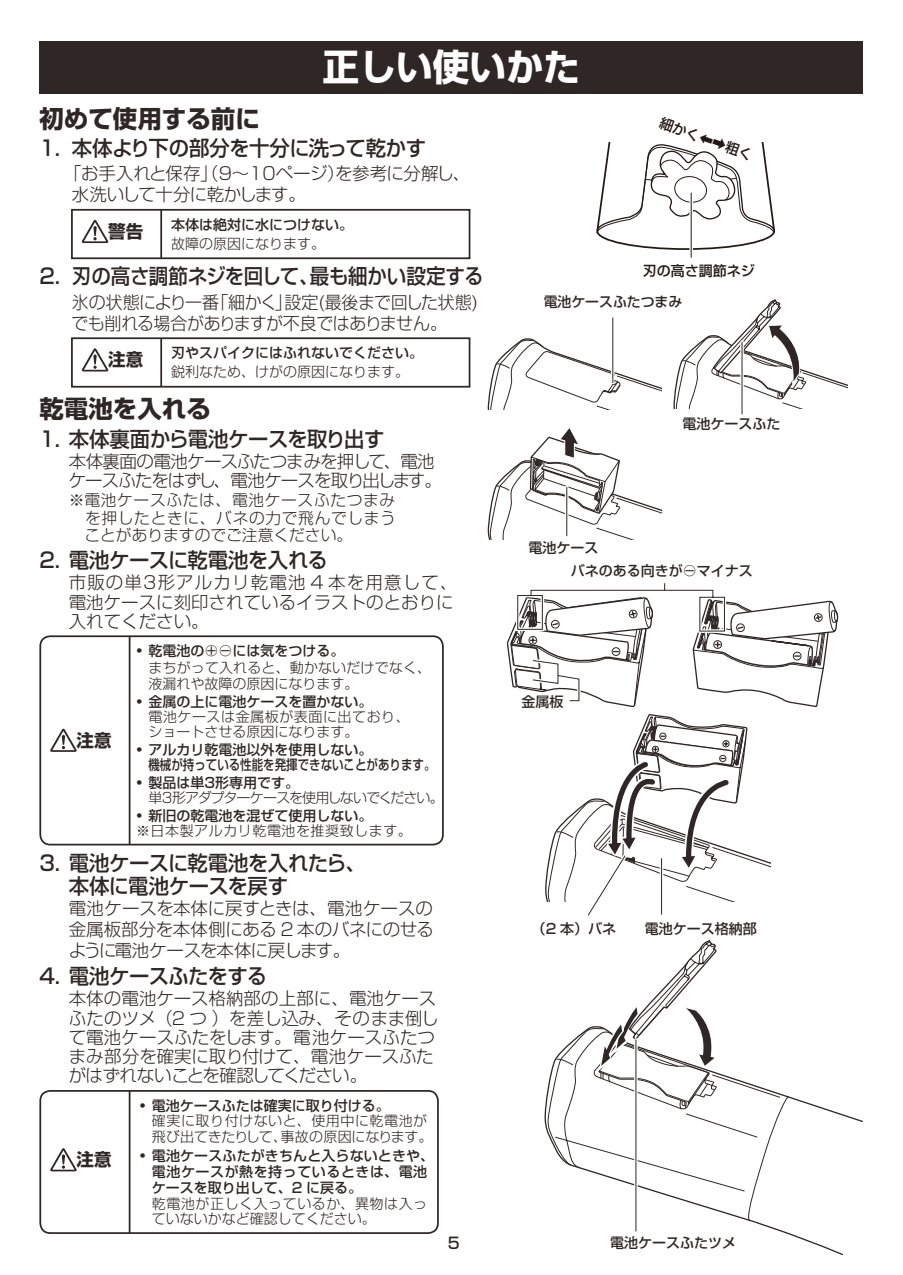
<style>
.page{position:relative;width:903px;height:1275px;background:#fff}
.page>*{position:absolute;margin:0;border:0;box-sizing:border-box;transform-origin:0 0}
.t1{font:700 36.75px "Shin Go Pro";color:#fff}
.t2{font:700 24.5px "Shin Go Pro";color:#2f2725}
.t3{font:500 21px/22.8px "Shin Go Pro";letter-spacing:-.025em;color:#2f2725}
.t4{font:300 17.5px/19.2px "Shin Go Pro";letter-spacing:-.015em;color:#2f2725}
.t5{font:300 17.5px/19.2px "Shin Go Pro";letter-spacing:-.055em;color:#2f2725}
.t6{font:700 17.5px "Shin Go Pro";color:#2f2725}
.t7{font:300 15.75px/17.5px "Shin Go Pro";letter-spacing:.04em;color:#2f2725;text-align:justify}
.t8{font:500 15.75px "Shin Go Pro";color:#2f2725}
.t9{font:500 14px/15.8px "Shin Go Pro";color:#2f2725}
.t10{font:300 14px/15px "Shin Go Pro";letter-spacing:.04em;color:#2f2725}
.t11{font:300 14px/16.6px "Shin Go Pro";color:#2f2725}
.t12{font:300 14px/15.8px "Shin Go Pro";letter-spacing:.025em;color:#2f2725}
.t13{font:300 14px "Shin Go Pro";letter-spacing:-.065em;color:#2f2725}
.t14{font:500 14px "Shin Go Pro";color:#221815}
.s1{font-family:"Koz Go Pr 6 N";font-weight:400}
</style>
<div class="page">
<div style="left:39px;top:41px;width:824px;height:52px;background:#2f2725"></div>
<hr style="left:129px;top:636px;width:1px;height:208px;background:#2f2725">
<svg style="left:50px;top:729px;width:27px;height:23px"></svg>
<div style="left:39px;top:635px;width:405px;height:210px;border:2px solid #2f2725;border-radius:10px"></div>
<hr style="left:160px;top:338px;width:2px;height:48px;background:#2f2725">
<svg style="left:82px;top:348px;width:26px;height:23px"></svg>
<div style="left:71px;top:337px;width:399px;height:51px;border:2px solid #2f2725"></div>
<hr style="left:160px;top:210px;width:2px;height:48px;background:#2f2725">
<svg style="left:82px;top:220px;width:26px;height:23px"></svg>
<div style="left:71px;top:209px;width:399px;height:50px;border:2px solid #2f2725"></div>
<hr style="left:129px;top:1091px;width:1px;height:142px;background:#2f2725">
<svg style="left:50px;top:1148px;width:27px;height:23px"></svg>
<div style="left:39px;top:1090px;width:400px;height:144px;border:2px solid #2f2725;border-radius:10px"></div>
<hr style="left:691px;top:193px;width:1px;height:64px;background:#221815">
<svg style="left:596px;top:142px;width:179px;height:110px"></svg>
<svg style="left:488px;top:338px;width:173px;height:72px"></svg>
<svg style="left:673px;top:299px;width:174px;height:110px"></svg>
<svg style="left:488px;top:428px;width:173px;height:112px"></svg>
<hr style="left:611px;top:318px;width:3px;height:65px;background:#fff">
<hr style="left:612px;top:318px;width:1px;height:65px;background:#2f2725">
<svg style="left:740px;top:342px;width:4px;height:72px"></svg>
<hr style="left:741px;top:342px;width:1px;height:72px;background:#2f2725">
<hr style="left:565px;top:487px;width:3px;height:49px;background:#fff">
<hr style="left:566px;top:487px;width:1px;height:49px;background:#2f2725">
<svg style="left:544px;top:1109px;width:319px;height:146px"></svg>
<svg style="left:547px;top:1109px;width:242px;height:112px"></svg>
<svg style="left:506px;top:583px;width:333px;height:526px"></svg>
<svg style="left:634px;top:1040px;width:4px;height:191px"></svg>
<hr style="left:635px;top:1040px;width:1px;height:191px;background:#2f2725">
<h2 class="t2" style="left:39px;top:100px;width:222px">初めて使用する前に</h2>
<h1 class="t1" style="left:323px;top:38px;width:259px">正しい使いかた</h1>
<p class="t3" style="left:39px;top:134px;width:22px">1.</p>
<p class="t3" style="left:72px;top:134px;width:356px">本体より下の部分を十分に洗って乾かす</p>
<p class="t4" style="left:72px;top:161px;width:400px;line-height:21px;text-indent:-8px">「お手入れと保存」（9～10ページ）を参考に分解し、水洗いして十分に乾かします。</p>
<p class="t6" style="left:108px;top:217px;width:36px">警告</p>
<p class="t9" style="left:171px;top:215px;width:184px">本体は絶対に水につけない。</p>
<p class="t11" style="left:171px;top:234px;width:156px">故障の原因になります。</p>
<p class="t14" style="left:664px;top:112px;width:99px;rotate:20deg">細かく<span class="s1">⇦</span>➡粗く</p>
<p class="t3" style="left:39px;top:262px;width:446px">2. 刃の高さ調節ネジを回して、最も細かい設定する</p>
<p class="t4" style="left:72px;top:290px;width:408px;line-height:21px">氷の状態により一番「細かく」設定(最後まで回した状態)でも削れる場合がありますが不良ではありません。</p>
<p class="t6" style="left:108px;top:346px;width:36px">注意</p>
<p class="t9" style="left:171px;top:343px;width:254px">刃やスパイクにはふれないでください。</p>
<p class="t11" style="left:171px;top:362px;width:240px">鋭利なため、けがの原因になります。</p>
<h2 class="t2" style="left:39px;top:389px;width:173px">乾電池を入れる</h2>
<p class="t3" style="left:39px;top:425px;width:347px">1. 本体裏面から電池ケースを取り出す</p>
<p class="t5" style="left:69px;top:450px;width:375px">本体裏面の電池ケースふたつまみを押して、電池ケースふたをはずし、電池ケースを取り出します。</p>
<p class="t7" style="left:69px;top:490px;width:329px">※電池ケースふたは、電池ケースふたつまみ　を押したときに、バネの力で飛んでしまう　ことがありますのでご注意ください。</p>
<p class="t3" style="left:39px;top:546px;width:290px">2. 電池ケースに乾電池を入れる</p>
<p class="t4" style="left:69px;top:571px;width:390px">市販の単3形アルカリ乾電池 4 本を用意して、電池ケースに刻印されているイラストのとおりに入れてください。</p>
<p class="t6" style="left:77px;top:726px;width:36px">注意</p>
<p class="t9" style="left:136px;top:641px;width:210px">• 乾電池の⊕⊖には気をつける。</p>
<p class="t11" style="left:148px;top:657px;width:284px">まちがって入れると、動かないだけでなく、液漏れや故障の原因になります。</p>
<p class="t9" style="left:136px;top:692px;width:238px">• 金属の上に電池ケースを置かない。</p>
<p class="t10" style="left:148px;top:707px;width:263px">電池ケースは金属板が表面に出ており、ショートさせる原因になります。</p>
<p class="t9" style="left:148px;top:740px;width:288px;text-indent:-12px">• アルカリ乾電池以外を使用しない。<br>機械が持っている性能を発揮できないことがあります。</p>
<p class="t9" style="left:136px;top:773px;width:165px">• 製品は単3形専用です。</p>
<p class="t10" style="left:136px;top:821px;width:277px">※日本製アルカリ乾電池を推奨致します。</p>
<p class="t13" style="left:148px;top:786px;width:297px">単3形アダプターケースを使用しないでください。</p>
<p class="t9" style="left:136px;top:806px;width:238px">• 新旧の乾電池を混ぜて使用しない。</p>
<p class="t3" style="left:69px;top:849px;width:299px;text-indent:-29px">3. 電池ケースに乾電池を入れたら、本体に電池ケースを戻す</p>
<p class="t4" style="left:69px;top:896px;width:367px;line-height:21px;text-align:justify">電池ケースを本体に戻すときは、電池ケースの金属板部分を本体側にある 2 本のバネにのせるように電池ケースを本体に戻します。</p>
<p class="t3" style="left:39px;top:962px;width:229px">4. 電池ケースふたをする</p>
<p class="t4" style="left:69px;top:987px;width:371px">本体の電池ケース格納部の上部に、電池ケースふたのツメ（2 つ）を差し込み、そのまま倒して電池ケースふたをします。電池ケースふたつまみ部分を確実に取り付けて、電池ケースふたがはずれないことを確認してください。</p>
<p class="t6" style="left:77px;top:1146px;width:36px">注意</p>
<p class="t9" style="left:140px;top:1096px;width:252px">• 電池ケースふたは確実に取り付ける。</p>
<p class="t12" style="left:152px;top:1111px;width:282px">確実に取り付けないと、使用中に乾電池が飛び出てきたりして、事故の原因になります。</p>
<p class="t9" style="left:152px;top:1146px;width:284px;text-indent:-12px">• 電池ケースふたがきちんと入らないときや、電池ケースが熱を持っているときは、電池ケースを取り出して、2 に戻る。</p>
<p class="t10" style="left:152px;top:1194px;width:277px;line-height:15.8px">乾電池が正しく入っているか、異物は入っていないかなど確認してください。</p>
<p class="t14" style="left:643px;top:259px;width:113px">刃の高さ調節ネジ</p>
<p class="t9" style="left:544px;top:292px;width:140px">電池ケースふたつまみ</p>
<p class="t9" style="left:682px;top:414px;width:99px">電池ケースふた</p>
<p class="t9" style="left:571px;top:534px;width:183px;line-height:23.1px;text-indent:-42px">電池ケース<br>バネのある向きが⊖マイナス</p>
<p class="t9" style="left:521px;top:692px;width:85px">金属板　　　</p>
<p class="t9" style="left:511px;top:919px;width:107px">　　（2 本）バネ</p>
<p class="t9" style="left:645px;top:919px;width:113px">電池ケース格納部</p>
<p class="t8" style="left:448px;top:1230px;width:13px">5</p>
<p class="t9" style="left:610px;top:1233px;width:127px">電池ケースふたツメ</p>
</div>
